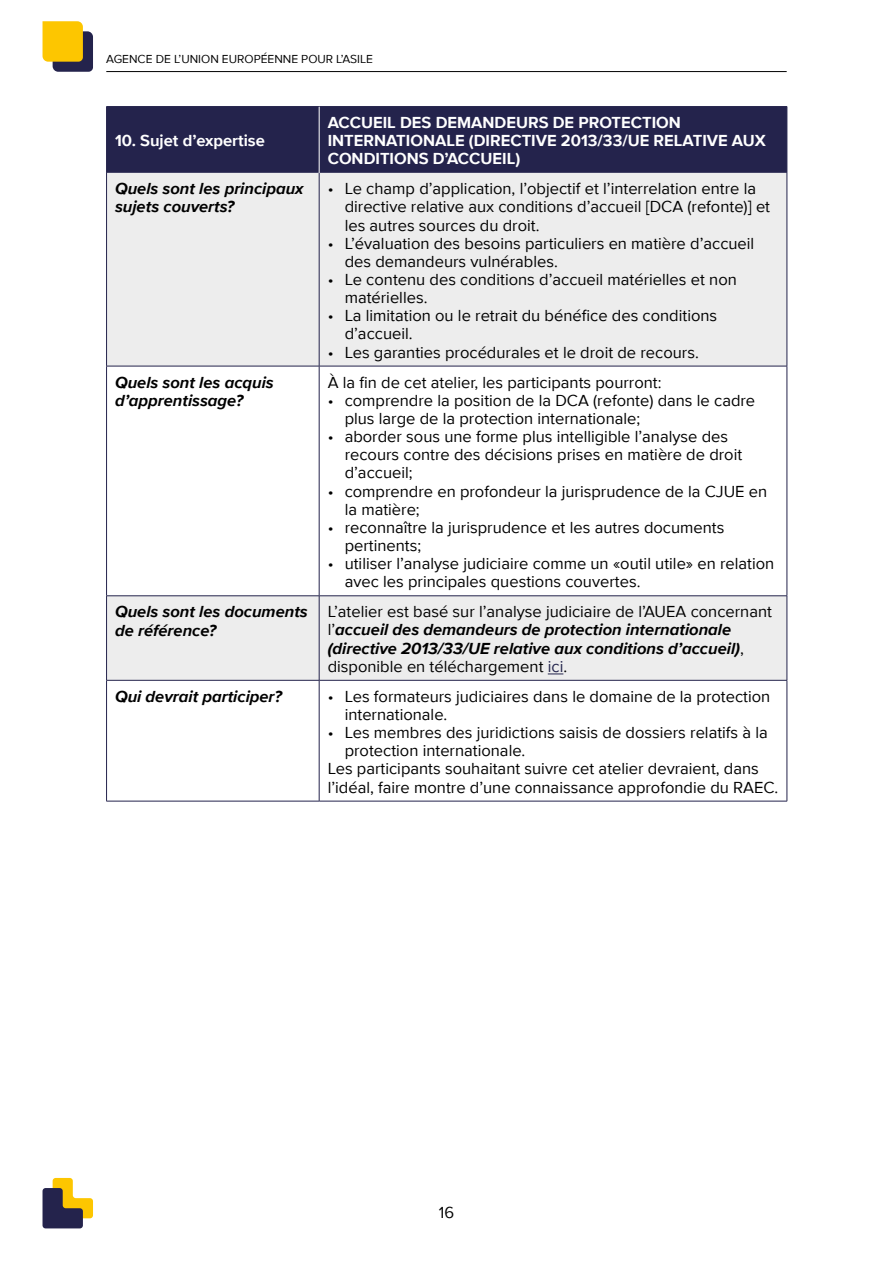
<style>
.page{position:relative;width:893px;height:1263px;background:#fff}
.page>*{position:absolute;margin:0;border:0;box-sizing:border-box;transform-origin:0 0}
.TABLE_Body_text{font:16.5px/18.1px "Proxima Nova";color:#000}
.TABLE_Body_text-2{font:italic 700 16.5px/18.1px "Proxima Nova";color:#000}
.TABLE_Header{font:700 16.5px/18.1px "Proxima Nova";color:#fff}
.t1{font:12px "Proxima Nova";color:#000}
.s1{font-weight:400;font-style:normal}
.s2{font-weight:400;font-style:normal;color:#23244c}
</style>
<div class="page">
<svg style="left:43px;top:1178px;width:50px;height:50px"></svg>
<svg style="left:43px;top:21px;width:50px;height:51px;background:#c19e2e"></svg>
<hr style="left:106px;top:71px;width:681px;height:1px;background:#000">
<div style="left:107px;top:107px;width:680px;height:66px;background:#24234c"></div>
<svg style="left:107px;top:173px;width:680px;height:507px;fill:#ededed"></svg>
<hr style="left:106px;top:106px;width:213px;height:1px;background:#24234c">
<hr style="left:106px;top:107px;width:1px;height:66px;background:#24234c">
<hr style="left:319px;top:106px;width:468px;height:1px;background:#24234c">
<hr style="left:787px;top:107px;width:1px;height:66px;background:#24234c">
<hr style="left:106px;top:173px;width:1px;height:193px;background:#24234c">
<hr style="left:319px;top:173px;width:1px;height:193px;background:#24234c">
<hr style="left:787px;top:173px;width:1px;height:193px;background:#24234c">
<hr style="left:106px;top:366px;width:213px;height:1px;background:#24234c">
<hr style="left:106px;top:366px;width:1px;height:229px;background:#24234c">
<hr style="left:319px;top:366px;width:468px;height:1px;background:#24234c">
<hr style="left:319px;top:366px;width:1px;height:229px;background:#24234c">
<hr style="left:787px;top:366px;width:1px;height:229px;background:#24234c">
<hr style="left:106px;top:595px;width:213px;height:1px;background:#24234c">
<hr style="left:106px;top:596px;width:1px;height:84px;background:#24234c">
<hr style="left:319px;top:595px;width:468px;height:1px;background:#24234c">
<hr style="left:319px;top:596px;width:1px;height:84px;background:#24234c">
<hr style="left:787px;top:596px;width:1px;height:84px;background:#24234c">
<hr style="left:106px;top:680px;width:213px;height:1px;background:#24234c">
<hr style="left:106px;top:680px;width:1px;height:121px;background:#24234c">
<hr style="left:319px;top:680px;width:468px;height:1px;background:#24234c">
<hr style="left:319px;top:680px;width:1px;height:121px;background:#24234c">
<hr style="left:787px;top:680px;width:1px;height:121px;background:#24234c">
<hr style="left:106px;top:801px;width:213px;height:1px;background:#24234c">
<hr style="left:319px;top:801px;width:468px;height:1px;background:#24234c">
<hr style="left:319px;top:107px;width:1px;height:66px;background:#fff">
<svg style="left:548px;top:673px;width:15px;height:1px"></svg>
<p class="t1" style="left:106px;top:50px;width:268px">AGENCE DE L’UNION EUROPÉENNE POUR L’ASILE</p>
<p class="TABLE_Header" style="left:115px;top:131px;width:151px">10. Sujet d’expertise</p>
<p class="TABLE_Header" style="left:328px;top:113px;width:440px">ACCUEIL DES DEMANDEURS DE PROTECTION<br>INTERNATIONALE (DIRECTIVE 2013/33/UE RELATIVE AUX<br>CONDITIONS D’ACCUEIL)</p>
<p class="TABLE_Body_text-2" style="left:115px;top:179px;width:190px">Quels sont les principaux sujets couverts?</p>
<p class="TABLE_Body_text" style="left:345px;top:179px;width:427px;text-indent:-17px">• Le champ d’application, l’objectif et l’interrelation entre la directive relative aux conditions d’accueil [DCA (refonte)] et les autres sources du droit.</p>
<p class="TABLE_Body_text" style="left:345px;top:233px;width:411px;text-indent:-17px">• L’évaluation des besoins particuliers en matière d’accueil des demandeurs vulnérables.</p>
<p class="TABLE_Body_text" style="left:345px;top:270px;width:394px;text-indent:-17px">• Le contenu des conditions d’accueil matérielles et non matérielles.</p>
<p class="TABLE_Body_text" style="left:345px;top:306px;width:374px;text-indent:-17px">• La limitation ou le retrait du bénéfice des conditions d’accueil.</p>
<p class="TABLE_Body_text" style="left:328px;top:342px;width:373px">• Les garanties procédurales et le droit de recours.</p>
<p class="TABLE_Body_text-2" style="left:115px;top:373px;width:160px">Quels sont les acquis d’apprentissage?</p>
<p class="TABLE_Body_text" style="left:328px;top:372px;width:335px">À la fin de cet atelier, les participants pourront:</p>
<p class="TABLE_Body_text" style="left:345px;top:390px;width:412px;text-indent:-17px">• comprendre la position de la DCA (refonte) dans le cadre plus large de la protection internationale;</p>
<p class="TABLE_Body_text" style="left:345px;top:427px;width:399px;text-indent:-17px">• aborder sous une forme plus intelligible l’analyse des recours contre des décisions prises en matière de droit d’accueil;</p>
<p class="TABLE_Body_text" style="left:345px;top:481px;width:424px;text-indent:-17px">• comprendre en profondeur la jurisprudence de la CJUE en la matière;</p>
<p class="TABLE_Body_text" style="left:345px;top:517px;width:381px;text-indent:-17px">• reconnaître la jurisprudence et les autres documents pertinents;</p>
<p class="TABLE_Body_text" style="left:345px;top:554px;width:431px;text-indent:-17px">• utiliser l’analyse judiciaire comme un «outil utile» en relation avec les principales questions couvertes.</p>
<p class="TABLE_Body_text-2" style="left:115px;top:602px;width:194px">Quels sont les documents de référence?</p>
<p class="TABLE_Body_text-2" style="left:328px;top:602px;width:446px"><span class="s1">L’atelier est basé sur l’analyse judiciaire de l’AUEA concernant l’</span>accueil des demandeurs de protection internationale (directive 2013/33/UE relative aux conditions d’accueil)<span class="s1">, disponible en téléchargement</span> <span class="s2">ici</span><span class="s1">.</span></p>
<p class="TABLE_Body_text-2" style="left:115px;top:687px;width:169px">Qui devrait participer?</p>
<p class="TABLE_Body_text" style="left:345px;top:686px;width:427px;text-indent:-17px">• Les formateurs judiciaires dans le domaine de la protection internationale.</p>
<p class="TABLE_Body_text" style="left:345px;top:723px;width:425px;text-indent:-17px">• Les membres des juridictions saisis de dossiers relatifs à la protection internationale.</p>
<p class="TABLE_Body_text" style="left:328px;top:759px;width:452px">Les participants souhaitant suivre cet atelier devraient, dans l’idéal, faire montre d’une connaissance approfondie du RAEC.</p>
<p class="TABLE_Body_text" style="left:439px;top:1203px;width:17px">16</p>
</div>
